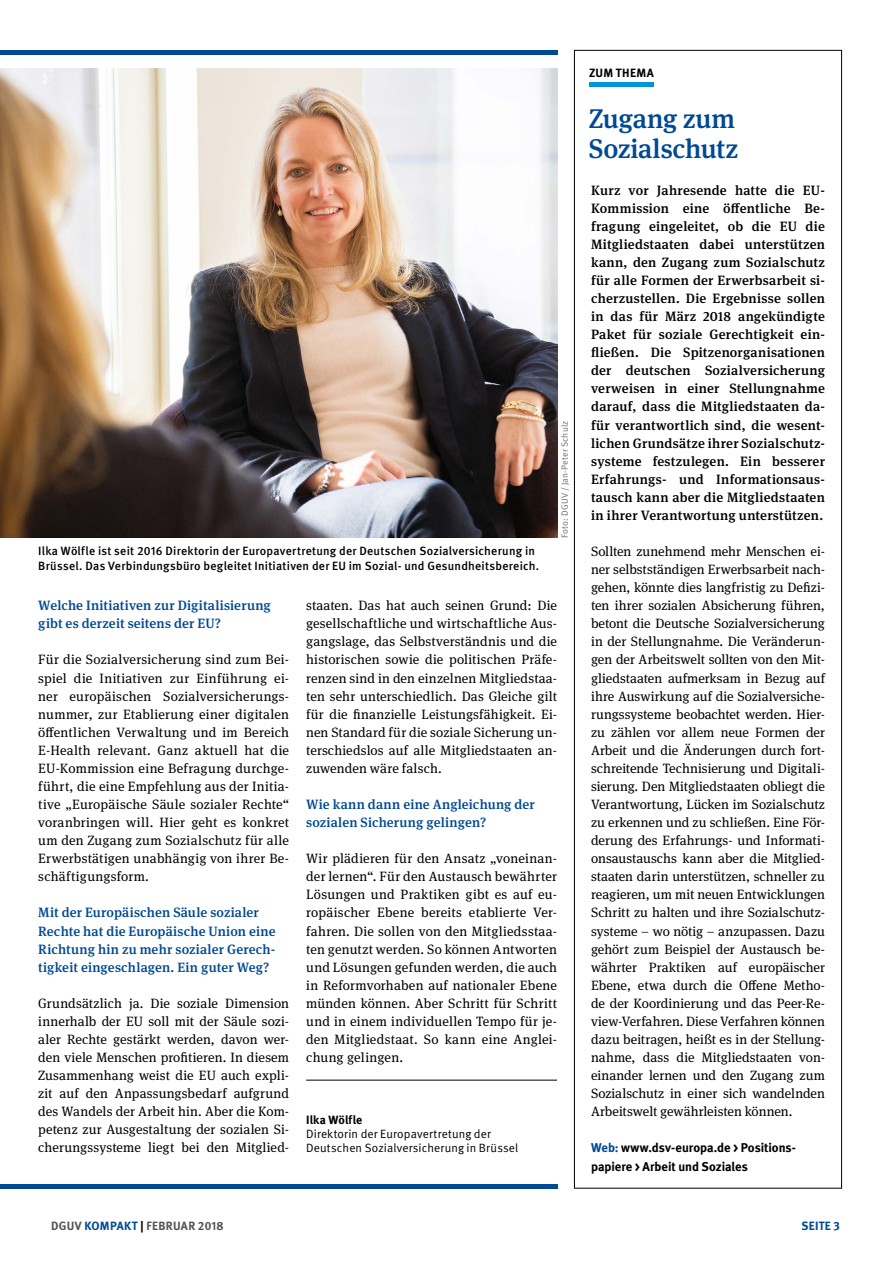
<style>
.page{position:relative;width:893px;height:1263px;background:#fff}
.page>*{position:absolute;margin:0;border:0;box-sizing:border-box;transform-origin:0 0}
.Hauptüberschrift{font:500 27px/30px "DGUV Meta Serif";letter-spacing:-.01em;color:#004993}
.Antwort{font:13.5px/18px "DGUV Meta Serif";letter-spacing:.01em;color:#000;text-align:justify}
.Erster_Absatz{font:13.5px/18px "DGUV Meta Serif";color:#000;text-align:justify}
.Introtext__Zum_Thema{font:500 13.5px/18px "DGUV Meta Serif";letter-spacing:.02em;color:#000;text-align:justify}
.Frage{font:500 13.5px/18px "DGUV Meta Serif";letter-spacing:.015em;color:#004993}
.Weblink{font:700 12.75px/18px "DGUV Meta";letter-spacing:-.005em;color:#000}
.Bildzeile{font:500 12px/14.4px "DGUV Meta";letter-spacing:.02em;color:#000}
.Interview__Funktion{font:12px/14.4px "DGUV Meta";letter-spacing:.01em;color:#000}
.t1{font:700 12px "DGUV Meta";letter-spacing:.025em;color:#565656}
.Interview__Name{font:700 12px "DGUV Meta";letter-spacing:.015em;color:#000}
.Rubrik{font:700 12px "DGUV Meta";letter-spacing:.03em;color:#000}
.t2{font:700 12px "DGUV Meta";letter-spacing:.02em;color:#004993}
.Bildquelle{font:9px "DGUV Meta";letter-spacing:.025em;color:#6f6f6e}
.s1{color:#004993}
.s2{color:#000}
</style>
<div class="page">
<hr style="left:0;top:1184px;width:557px;height:4px;background:#004993">
<hr style="left:0;top:50px;width:557px;height:4px;background:#004993">
<hr style="left:589px;top:82px;width:65px;height:4px;background:#0095db">
<img style="left:0;top:68px;width:557px;height:470px">
<hr style="left:306px;top:1080px;width:251px;height:1px;background:#000">
<h1 class="Rubrik" style="left:589px;top:66px;width:66px">ZUM THEMA</h1>
<p class="Bildzeile" style="left:38px;top:544px;width:502px">Ilka Wölfle ist seit 2016 Direktorin der Europavertretung der Deutschen Sozialversicherung in<br>Brüssel. Das Verbindungsbüro begleitet Initiativen der EU im Sozial- und Gesundheitsbereich.</p>
<p class="Bildquelle" style="left:559px;top:538px;width:119px;rotate:-90deg">Foto: DGUV / Jan-Peter Schulz</p>
<p class="Frage" style="left:38px;top:597px;width:234px">Welche Initiativen zur Digitalisierung gibt es derzeit seitens der EU?</p>
<p class="Antwort" style="left:38px;top:651px;width:252px">Für die Sozialversicherung sind zum Bei&shy;spiel die Initiativen zur Einführung ei&shy;ner europäischen Sozialversicherungs&shy;nummer, zur Etablierung einer digitalen öffentlichen Verwaltung und im Bereich E-Health relevant. Ganz aktuell hat die EU-Kommission eine Befragung durchge&shy;führt, die eine Empfehlung aus der Initia&shy;tive „Europäische Säule sozialer Rechte“ voranbringen will. Hier geht es konkret um den Zugang zum Sozialschutz für alle Erwerbstätigen unabhängig von ihrer Be&shy;schäftigungsform.</p>
<p class="Frage" style="left:38px;top:904px;width:239px">Mit der Europäischen Säule sozialer Rechte hat die Europäische Union eine Richtung hin zu mehr sozialer Gerech&shy;tigkeit eingeschlagen. Ein guter Weg?</p>
<p class="Antwort" style="left:38px;top:994px;width:252px">Grundsätzlich ja. Die soziale Dimension innerhalb der EU soll mit der Säule sozi&shy;aler Rechte gestärkt werden, davon wer&shy;den viele Menschen profitieren. In diesem Zusammenhang weist die EU auch expli&shy;zit auf den Anpassungsbedarf aufgrund des Wandels der Arbeit hin. Aber die Kom&shy;petenz zur Ausgestaltung der sozialen Si&shy;cherungssysteme liegt bei den Mitglied-</p>
<p class="Antwort" style="left:306px;top:597px;width:252px">staaten. Das hat auch seinen Grund: Die gesellschaftliche und wirtschaftliche Aus&shy;gangslage, das Selbstverständnis und die historischen sowie die politischen Präfe&shy;renzen sind in den einzelnen Mitgliedstaa&shy;ten sehr unterschiedlich. Das Gleiche gilt für die finanzielle Leistungsfähigkeit. Ei&shy;nen Standard für die soziale Sicherung un&shy;terschiedslos auf alle Mitgliedstaaten an&shy;zuwenden wäre falsch.</p>
<p class="Frage" style="left:306px;top:795px;width:230px">Wie kann dann eine Angleichung der sozialen Sicherung gelingen?</p>
<p class="Antwort" style="left:306px;top:850px;width:252px">Wir plädieren für den Ansatz „voneinan&shy;der lernen“. Für den Austausch bewährter Lösungen und Praktiken gibt es auf eu&shy;ropäischer Ebene bereits etablierte Ver&shy;fahren. Die sollen von den Mitgliedsstaa&shy;ten genutzt werden. So können Antworten und Lösungen gefunden werden, die auch in Reformvorhaben auf nationaler Ebene münden können. Aber Schritt für Schritt und in einem individuellen Tempo für je&shy;den Mitgliedstaat. So kann eine Anglei&shy;chung gelingen.</p>
<p class="Interview__Name" style="left:306px;top:1112px;width:58px">Ilka Wölfle</p>
<p class="Interview__Funktion" style="left:306px;top:1127px;width:214px">Direktorin der Europavertretung der<br>Deutschen Sozialversicherung in Brüssel</p>
<p class="Hauptüberschrift" style="left:589px;top:104px;width:151px">Zugang zum<br>Sozialschutz</p>
<p class="Introtext__Zum_Thema" style="left:591px;top:181px;width:235px">Kurz vor Jahresende hatte die EU-Kommission eine öffentliche Be&shy;fragung eingeleitet, ob die EU die Mitgliedstaaten dabei unterstützen kann, den Zugang zum Sozialschutz für alle Formen der Erwerbsarbeit si&shy;cherzustellen. Die Ergebnisse sollen in das für März 2018 angekündigte Paket für soziale Gerechtigkeit ein&shy;fließen. Die Spitzenorganisationen der deutschen Sozialversicherung verweisen in einer Stellungnahme darauf, dass die Mitgliedstaaten da&shy;für verantwortlich sind, die wesent&shy;lichen Grundsätze ihrer Sozialschutz&shy;systeme festzulegen. Ein besserer Erfahrungs- und Informationsaus&shy;tausch kann aber die Mitgliedstaaten in ihrer Verantwortung unterstützen.</p>
<p class="Erster_Absatz" style="left:591px;top:543px;width:235px">Sollten zunehmend mehr Menschen ei&shy;ner selbstständigen Erwerbsarbeit nach&shy;gehen, könnte dies langfristig zu Defizi&shy;ten ihrer sozialen Absicherung führen, betont die Deutsche Sozialversicherung in der Stellungnahme. Die Veränderun&shy;gen der Arbeitswelt sollten von den Mit&shy;gliedstaaten aufmerksam in Bezug auf ihre Auswirkung auf die Sozialversiche&shy;rungssysteme beobachtet werden. Hier&shy;zu zählen vor allem neue Formen der Arbeit und die Änderungen durch fort&shy;schreitende Technisierung und Digitali&shy;sierung. Den Mitgliedstaaten obliegt die Verantwortung, Lücken im Sozialschutz zu erkennen und zu schließen. Eine För&shy;derung des Erfahrungs- und Informati&shy;onsaustauschs kann aber die Mitglied&shy;staaten darin unterstützen, schneller zu reagieren, um mit neuen Entwicklungen Schritt zu halten und ihre Sozialschutz&shy;systeme – wo nötig – anzupassen. Dazu gehört zum Beispiel der Austausch be&shy;währter Praktiken auf europäischer Ebene, etwa durch die Offene Metho&shy;de der Koordinierung und das Peer-Re&shy;view-Verfahren. Diese Verfahren können dazu beitragen, heißt es in der Stellung&shy;nahme, dass die Mitgliedstaaten von&shy;einander lernen und den Zugang zum Sozialschutz in einer sich wandelnden Arbeitswelt gewährleisten können.</p>
<p class="Weblink" style="left:591px;top:1139px;width:205px"><span class="s1">Web:</span> www.dsv-europa.de &gt; Positions&shy;papiere &gt; Arbeit und Soziales</p>
<p class="t1" style="left:51px;top:1219px;width:174px">DGUV <span class="s1">KOMPAKT</span> <span class="s2">|</span> FEBRUAR 2018</p>
<p class="t2" style="left:802px;top:1219px;width:40px">SEITE 3</p>
</div>
